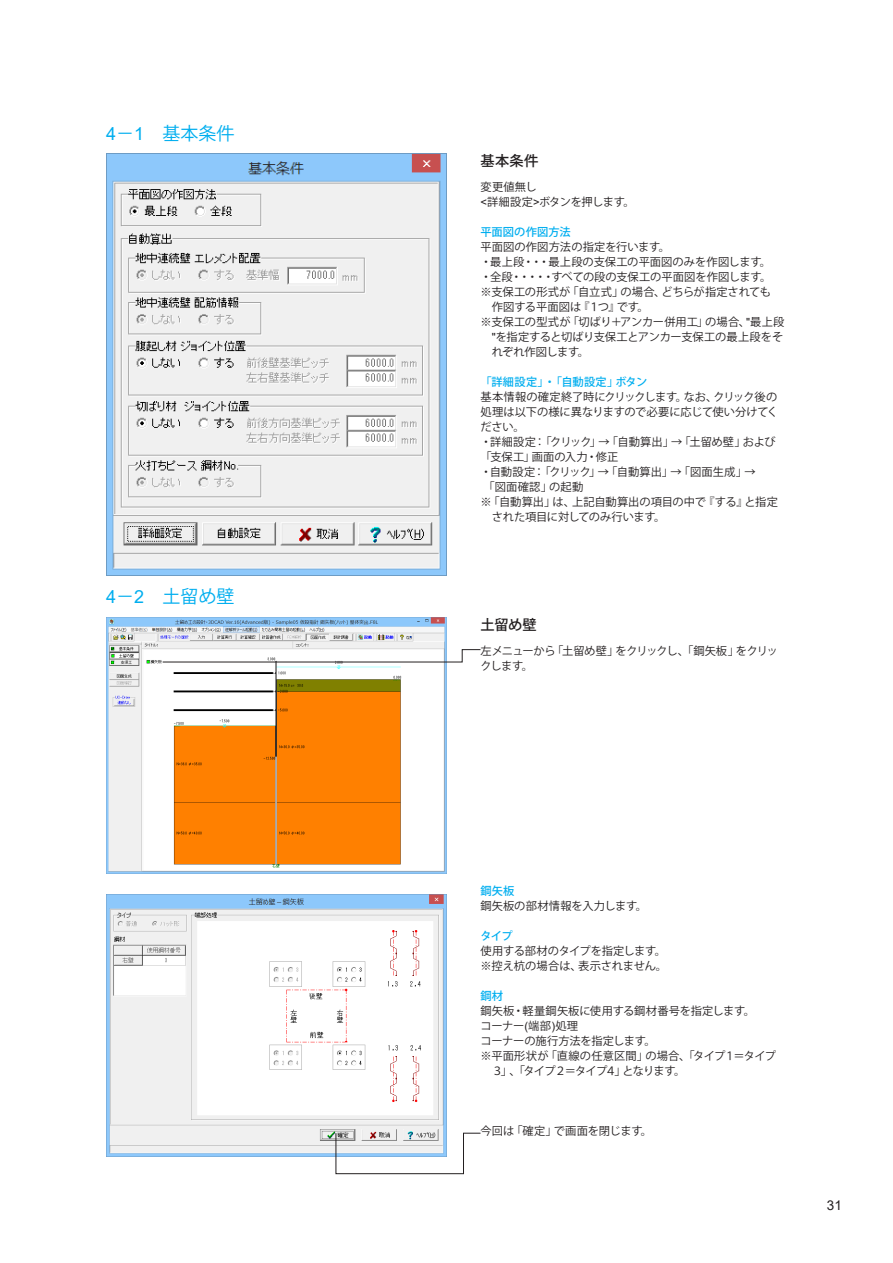
<style>
.page{position:relative;width:893px;height:1263px;background:#fff}
.page>*{position:absolute;margin:0;border:0;box-sizing:border-box;transform-origin:0 0}
.t1{font:18px "Koz Go Pro";color:#00aeef}
.小見出し{font:500 14.25px "Koz Go Pro";letter-spacing:.005em;color:#231f20}
.t2{font:13.5px "Arial";color:#231f20}
.キャプション{font:11.25px "Koz Go Pro";letter-spacing:-.01em;color:#231f20}
.キャプションカラー{font:500 11.25px "Koz Go Pro";letter-spacing:.005em;color:#00aeef}
.キャプション-2{font:11.25px "Koz Go Pro";letter-spacing:-.04em;color:#231f20}
.キャプション-3{font:11.25px "Koz Go Pro";letter-spacing:-.08em;color:#231f20}
.キャプション-4{font:11.25px "Koz Go Pro";letter-spacing:-.035em;color:#231f20}
.s1{font-family:"Arial"}
</style>
<div class="page">
<img style="left:106px;top:154px;width:340px;height:421px">
<img style="left:106px;top:618px;width:340px;height:255px">
<svg style="left:162px;top:649px;width:319px;height:14px"></svg>
<img style="left:106px;top:895px;width:340px;height:261px">
<svg style="left:335px;top:1132px;width:146px;height:42px"></svg>
<p class="t1" style="left:106px;top:121px;width:130px"><span class="s1">4</span>－<span class="s1">1</span> 基本条件</p>
<p class="t1" style="left:106px;top:585px;width:130px"><span class="s1">4</span>－<span class="s1">2</span> 土留め壁</p>
<p class="小見出し" style="left:480px;top:152px;width:59px">基本条件</p>
<p class="キャプション" style="left:480px;top:179px;width:58px">変更値無し</p>
<p class="キャプション" style="left:480px;top:194px;width:156px"><span class="s1">&lt;</span>詳細設定<span class="s1">&gt;</span>ボタンを押します。</p>
<p class="キャプションカラー" style="left:480px;top:224px;width:92px">平面図の作図方法</p>
<p class="キャプション" style="left:480px;top:239px;width:191px">平面図の作図方法の指定を行います。</p>
<p class="キャプション" style="left:480px;top:254px;width:292px">・最上段・・・最上段の支保工の平面図のみを作図します。</p>
<p class="キャプション" style="left:480px;top:269px;width:292px">・全段・・・・・すべての段の支保工の平面図を作図します。</p>
<p class="キャプション" style="left:480px;top:284px;width:292px">※支保工の形式が「自立式」の場合、どちらが指定されても</p>
<p class="キャプション" style="left:480px;top:299px;width:170px">　作図する平面図は『１つ』です。</p>
<p class="キャプション" style="left:480px;top:314px;width:305px">※支保工の型式が「切ばり＋アンカー併用工」の場合、<span class="s1">"</span>最上段</p>
<p class="キャプション" style="left:492px;top:329px;width:293px"><span class="s1">"</span>を指定すると切ばり支保工とアンカー支保工の最上段をそ</p>
<p class="キャプション-4" style="left:480px;top:344px;width:110px">　れぞれ作図します。</p>
<p class="キャプションカラー" style="left:480px;top:374px;width:168px">「詳細設定」・「自動設定」ボタン</p>
<p class="キャプション" style="left:480px;top:389px;width:298px">基本情報の確定終了時にクリックします。なお、クリック後の</p>
<p class="キャプション" style="left:480px;top:404px;width:299px">処理は以下の様に異なりますので必要に応じて使い分けてく</p>
<p class="キャプション" style="left:480px;top:419px;width:46px">ださい。</p>
<p class="キャプション" style="left:480px;top:434px;width:297px">・詳細設定：「クリック」→「自動算出」→「土留め壁」および</p>
<p class="キャプション" style="left:480px;top:449px;width:139px">「支保工」画面の入力・修正</p>
<p class="キャプション" style="left:480px;top:464px;width:277px">・自動設定：「クリック」→「自動算出」→「図面生成」→</p>
<p class="キャプション" style="left:484px;top:479px;width:101px">「図面確認」の起動</p>
<p class="キャプション" style="left:480px;top:494px;width:299px">※「自動算出」は、上記自動算出の項目の中で『する』と指定</p>
<p class="キャプション" style="left:480px;top:509px;width:186px">　された項目に対してのみ行います。</p>
<p class="小見出し" style="left:480px;top:616px;width:58px">土留め壁</p>
<p class="キャプション-2" style="left:480px;top:643px;width:299px">左メニューから「土留め壁」をクリックし、「鋼矢板」をクリッ</p>
<p class="キャプション" style="left:480px;top:658px;width:54px">クします。</p>
<p class="キャプションカラー" style="left:480px;top:884px;width:35px">鋼矢板</p>
<p class="キャプション" style="left:480px;top:899px;width:168px">鋼矢板の部材情報を入力します。</p>
<p class="キャプションカラー" style="left:480px;top:929px;width:34px">タイプ</p>
<p class="キャプション" style="left:480px;top:944px;width:187px">使用する部材のタイプを指定します。</p>
<p class="キャプション" style="left:480px;top:959px;width:188px">※控え杭の場合は、表示されません。</p>
<p class="キャプションカラー" style="left:480px;top:989px;width:24px">鋼材</p>
<p class="キャプション" style="left:480px;top:1004px;width:276px">鋼矢板・軽量鋼矢板に使用する鋼材番号を指定します。</p>
<p class="キャプション" style="left:480px;top:1019px;width:99px">コーナー<span class="s1">(</span>端部<span class="s1">)</span>処理</p>
<p class="キャプション" style="left:480px;top:1034px;width:177px">コーナーの施行方法を指定します。</p>
<p class="キャプション" style="left:480px;top:1049px;width:297px">※平面形状が「直線の任意区間」の場合、「タイプ１＝タイプ</p>
<p class="キャプション-3" style="left:480px;top:1064px;width:206px">　３」、「タイプ２＝タイプ４」となります。</p>
<p class="キャプション" style="left:480px;top:1124px;width:173px">今回は「確定」で画面を閉じます。</p>
<p class="t2" style="left:827px;top:1196px;width:17px">31</p>
</div>
